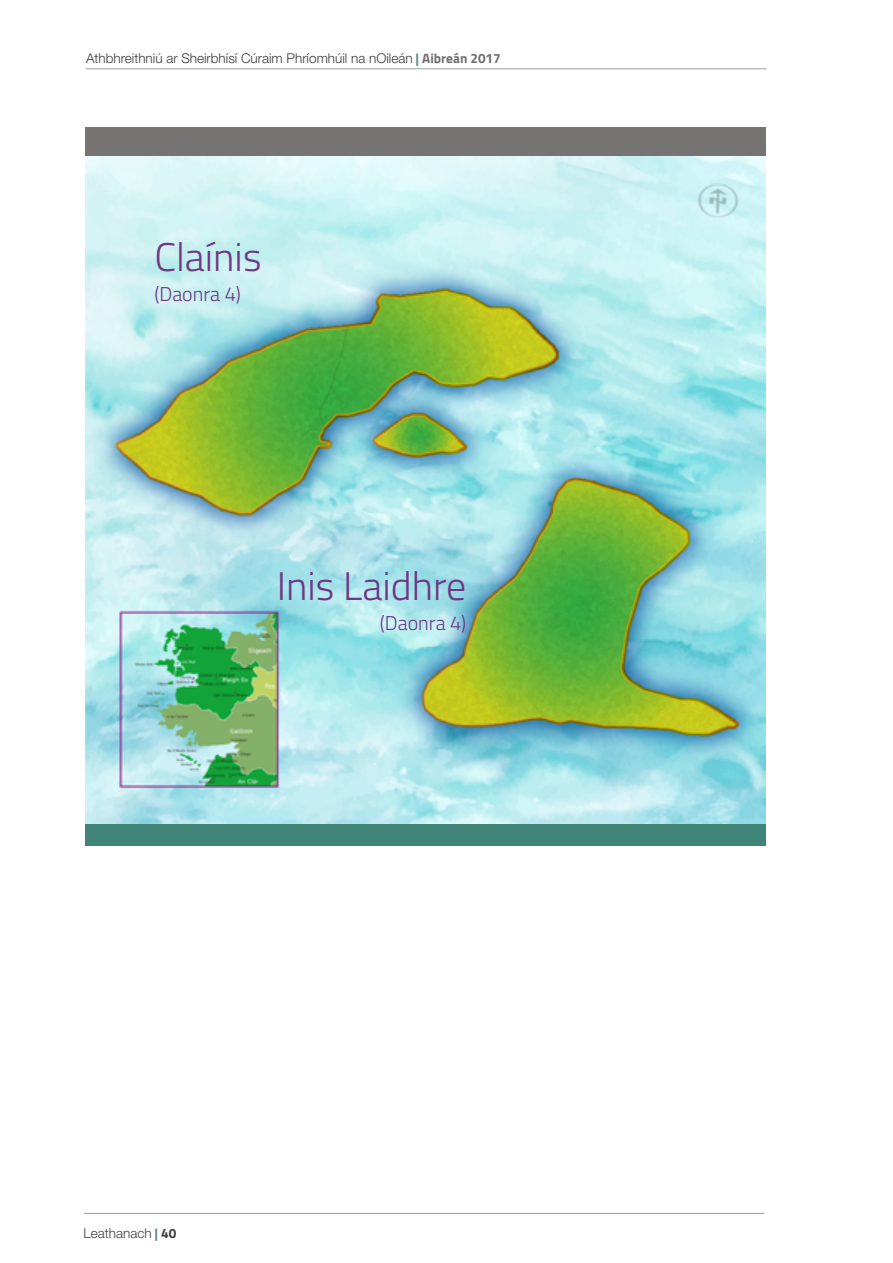
<style>
.page{position:relative;width:893px;height:1263px;background:#fff}
.page>*{position:absolute;margin:0;border:0;box-sizing:border-box;transform-origin:0 0}
.t1{font:300 40.05px "Titillium Web";color:#6e3784}
.t2{font:300 19.95px "Titillium Web";color:#6e3784}
.t3{font:300 13.5px "Helvetica Neue LT Std";color:#3c3c3b}
.s1{font-family:"Titillium Web";font-weight:700;color:#598f84}
.s2{font-family:"Titillium Web";font-weight:700;color:#706f6f}
.s3{font-family:"Titillium Web";font-weight:700}
</style>
<div class="page">
<hr style="left:86px;top:68px;width:680px;height:1px;background:#9d9d9c">
<hr style="left:84px;top:1213px;width:680px;height:1px;background:#9d9d9c">
<div style="left:85px;top:128px;width:681px;height:718px;background:#408578"></div>
<img style="left:85px;top:150px;width:681px;height:673px">
<div style="left:85px;top:128px;width:680px;height:28px;background:#767472"></div>
<p class="t3" style="left:86px;top:50px;width:416px">Athbhreithniú ar Sheirbhísí Cúraim Phríomhúil na nOileán <span class="s1">|</span> <span class="s2">Aibreán 2017</span></p>
<h1 class="t1" style="left:154px;top:228px;width:109px">Claínis</h1>
<h2 class="t2" style="left:154px;top:279px;width:88px">(Daonra 4)</h2>
<h1 class="t1" style="left:277px;top:557px;width:191px">Inis Laidhre</h1>
<h2 class="t2" style="left:380px;top:609px;width:88px">(Daonra 4)</h2>
<p class="t3" style="left:84px;top:1225px;width:94px">Leathanach <span class="s1">|</span> <span class="s3">40</span></p>
</div>
